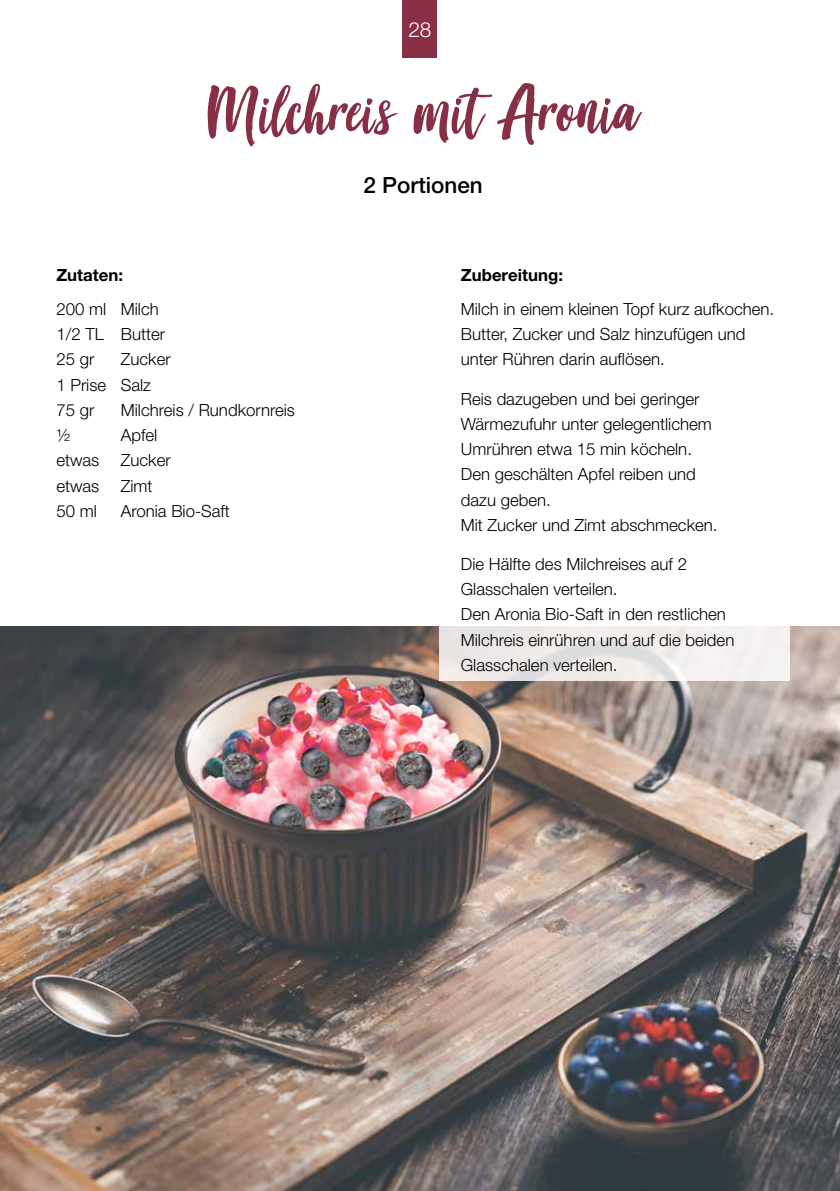
<style>
.page{position:relative;width:840px;height:1191px;background:#fff}
.page>*{position:absolute;margin:0;border:0;box-sizing:border-box;transform-origin:0 0}
.t1{font:72.8px "Good Vibes";color:#872f45}
.t2{font:500 22.4px "Helvetica Neue LT Pro";color:#000}
.t3{font:300 20.8px "Helvetica Neue LT Pro";color:#fff}
.t4{font:300 16.8px/25.2px "Helvetica Neue LT Pro";color:#000}
.t5{font:700 16.8px "Helvetica Neue LT Pro";color:#000}
</style>
<div class="page">
<img style="left:0;top:626px;width:839px;height:565px">
<div style="left:438px;top:256px;width:351px;height:424px;background:#fff"></div>
<div style="left:403px;top:0;width:34px;height:58px;background:#872f45"></div>
<p class="t3" style="left:408px;top:17px;width:25px">28</p>
<h1 class="t1" style="left:208px;top:75px;width:431px">Milchreis mit Aronia</h1>
<h2 class="t2" style="left:363px;top:172px;width:121px">2 Portionen</h2>
<p class="t5" style="left:56px;top:265px;width:68px">Zutaten:</p>
<p class="t4" style="left:56px;top:296px;width:110px">200 ml Milch<br>1/2 TL Butter<br>25 gr</p>
<p class="t4" style="left:56px;top:346px;width:116px;text-indent:64px">Zucker<br>1 Prise Salz<br>75 gr</p>
<p class="t4" style="left:121px;top:397px;width:175px">Milchreis / Rundkornreis</p>
<p class="t4" style="left:56px;top:422px;width:16px">½</p>
<p class="t4" style="left:121px;top:422px;width:38px">Apfel</p>
<p class="t4" style="left:56px;top:447px;width:44px">etwas</p>
<p class="t4" style="left:121px;top:447px;width:51px">Zucker</p>
<p class="t4" style="left:56px;top:472px;width:44px">etwas</p>
<p class="t4" style="left:121px;top:472px;width:33px">Zimt</p>
<p class="t4" style="left:56px;top:498px;width:42px">50 ml</p>
<p class="t4" style="left:121px;top:498px;width:110px">Aronia Bio-Saft</p>
<p class="t5" style="left:460px;top:265px;width:104px">Zubereitung:</p>
<p class="t4" style="left:460px;top:296px;width:315px">Milch in einem kleinen Topf kurz aufkochen.<br>Butter, Zucker und Salz hinzufügen und unter Rühren darin auflösen.</p>
<p class="t4" style="left:460px;top:386px;width:258px">Reis dazugeben und bei geringer<br>Wärmezufuhr unter gelegentlichem<br>Umrühren etwa 15 min köcheln.<br>Den geschälten Apfel reiben und dazu geben.<br>Mit Zucker und Zimt abschmecken.</p>
<p class="t4" style="left:460px;top:551px;width:275px">Die Hälfte des Milchreises auf 2<br>Glasschalen verteilen.<br>Den Aronia Bio-Saft in den restlichen<br>Milchreis einrühren und auf die beiden<br>Glasschalen verteilen.</p>
</div>
